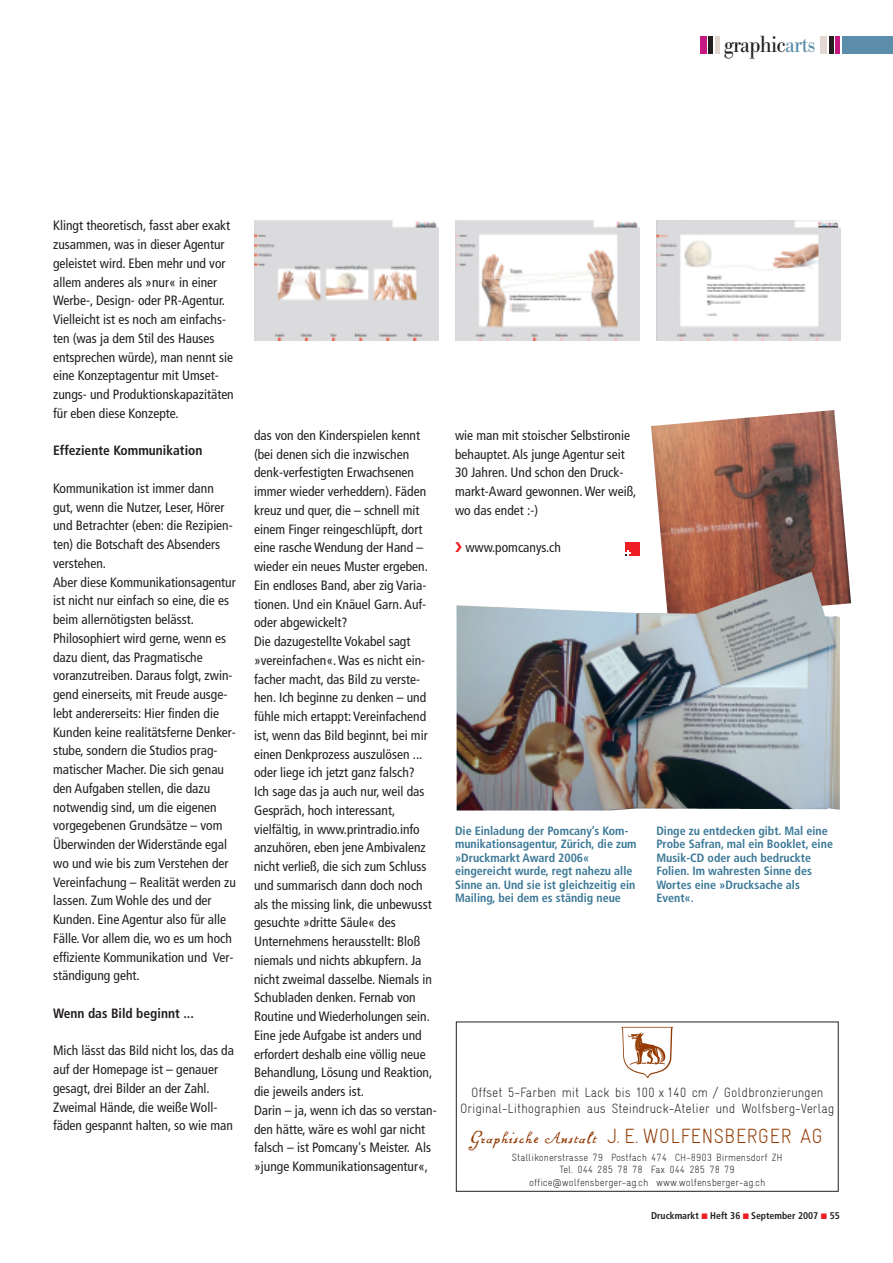
<style>
.page{position:relative;width:893px;height:1263px;background:#fff}
.page>*{position:absolute;margin:0;border:0;box-sizing:border-box;transform-origin:0 0}
.t1{font:24px "Bodoni Nr 1 SB";letter-spacing:-.04em;color:#231f20;scale:.9 1}
.t2{font:20.7px "Gravur Condensed Light+CASMZQ";letter-spacing:.01em;color:#933b03}
.t3{font:condensed 13.5px/18.8px "Frutiger";color:#231f20}
.t4{font:13.5px/15.9px "Gravur Condensed Light+CASMZQ";letter-spacing:-.005em;color:#231f20;text-align:center}
.t5{font:700 condensed 13.5px "Frutiger";color:#231f20}
.t6{font:700 condensed 12px/13.5px "Frutiger";color:#3b7897}
.t7{font:10.5px/12.8px "Gravur Condensed Light+CASMZQ";color:#231f20;text-align:center}
.t8{font:700 condensed 9.75px "Frutiger";color:#231f20}
.s1{color:#5c8daa}
.s2{font-family:"Batarde Coulee+ICNECF";font-size:16.5px}
</style>
<div class="page">
<div style="left:842px;top:36px;width:51px;height:17px;background:#5c8daa"></div>
<div style="left:700px;top:36px;width:7px;height:17px;background:#c61881"></div>
<hr style="left:709px;top:36px;width:4px;height:17px;background:#231f20">
<hr style="left:715px;top:36px;width:4px;height:17px;background:#e3d7d2">
<div style="left:821px;top:36px;width:6px;height:17px;background:#e3d7d2"></div>
<hr style="left:829px;top:36px;width:4px;height:17px;background:#231f20">
<div style="left:835px;top:36px;width:5px;height:17px;background:#c61881"></div>
<img style="left:254px;top:220px;width:184px;height:121px">
<img style="left:656px;top:220px;width:184px;height:121px">
<img style="left:455px;top:220px;width:184px;height:121px">
<svg style="left:621px;top:1027px;width:52px;height:51px"></svg>
<div style="left:456px;top:1021px;width:382px;height:171px;border:1px solid #231f20"></div>
<img style="left:651px;top:410px;width:200px;height:195px">
<img style="left:456px;top:572px;width:384px;height:238px">
<div style="left:625px;top:542px;width:14px;height:14px;background:#ee1e24"></div>
<svg style="left:625px;top:551px;width:5px;height:5px"></svg>
<h1 class="t1" style="left:724px;top:30px;width:103px">graphic<span class="s1">arts</span></h1>
<p class="t3" style="left:53px;top:217px;width:182px">Klingt theoretisch, fasst aber exakt zusammen, was in dieser Agentur geleistet wird. Eben mehr und vor allem anderes als »nur« in einer<br>Werbe-, Design- oder PR-Agentur.<br>Vielleicht ist es noch am einfachs&shy;ten (was ja dem Stil des Hauses entsprechen würde), man nennt sie eine Konzeptagentur mit Umset&shy;zungs- und Produktionskapazitäten für eben diese Konzepte.</p>
<p class="t5" style="left:53px;top:445px;width:151px">Effeziente Kommunikation</p>
<p class="t3" style="left:53px;top:480px;width:184px">Kommunikation ist immer dann gut, wenn die Nutzer, Leser, Hörer und Betrachter (eben: die Rezipien&shy;ten) die Botschaft des Absenders verstehen.<br>Aber diese Kommunikationsagentur ist nicht nur einfach so eine, die es beim allernötigsten belässt.<br>Philosophiert wird gerne, wenn es dazu dient, das Pragmatische voranzutreiben. Daraus folgt, zwin&shy;gend einerseits, mit Freude ausge&shy;lebt andererseits: Hier finden die<br>Kunden keine realitätsferne Denker&shy;stube, sondern die Studios prag&shy;matischer Macher. Die sich genau den Aufgaben stellen, die dazu notwendig sind, um die eigenen vorgegebenen Grundsätze – vom<br>Überwinden der Widerstände egal wo und wie bis zum Verstehen der<br>Vereinfachung – Realität werden zu lassen. Zum Wohle des und der<br>Kunden. Eine Agentur also für alle<br>Fälle. Vor allem die, wo es um hoch effiziente Kommunikation und Ver&shy;ständigung geht.</p>
<p class="t5" style="left:53px;top:1008px;width:142px">Wenn das Bild beginnt ...</p>
<p class="t3" style="left:53px;top:1042px;width:182px">Mich lässt das Bild nicht los, das da auf der Homepage ist – genauer gesagt, drei Bilder an der Zahl.<br>Zweimal Hände, die weiße Woll&shy;fäden gespannt halten, so wie man</p>
<p class="t3" style="left:254px;top:427px;width:184px">das von den Kinderspielen kennt (bei denen sich die inzwischen denk-verfestigten Erwachsenen immer wieder verheddern). Fäden kreuz und quer, die – schnell mit einem Finger reingeschlüpft, dort eine rasche Wendung der Hand – wieder ein neues Muster ergeben.<br>Ein endloses Band, aber zig Varia&shy;tionen. Und ein Knäuel Garn. Auf&shy;oder abgewickelt?<br>Die dazugestellte Vokabel sagt »vereinfachen«. Was es nicht ein&shy;facher macht, das Bild zu verste&shy;hen. Ich beginne zu denken – und fühle mich ertappt: Vereinfachend ist, wenn das Bild beginnt, bei mir einen Denkprozess auszulösen ... oder liege ich jetzt ganz falsch?<br>Ich sage das ja auch nur, weil das<br>Gespräch, hoch interessant, vielfältig, in www.printradio.info anzuhören, eben jene Ambivalenz nicht verließ, die sich zum Schluss und summarisch dann doch noch als the missing link, die unbewusst gesuchte »dritte Säule« des<br>Unternehmens herausstellt: Bloß niemals und nichts abkupfern. Ja nicht zweimal dasselbe. Niemals in<br>Schubladen denken. Fernab von<br>Routine und Wiederholungen sein.<br>Eine jede Aufgabe ist anders und erfordert deshalb eine völlig neue<br>Behandlung, Lösung und Reaktion, die jeweils anders ist.<br>Darin – ja, wenn ich das so verstan&shy;den hätte, wäre es wohl gar nicht falsch – ist Pomcany's Meister. Als »junge Kommunikationsagentur«,</p>
<p class="t3" style="left:455px;top:427px;width:183px">wie man mit stoischer Selbstironie behauptet. Als junge Agentur seit<br>30 Jahren. Und schon den Druck&shy;markt-Award gewonnen. Wer weiß, wo das endet :-)</p>
<p class="t3" style="left:465px;top:539px;width:97px">www.pomcanys.ch</p>
<p class="t6" style="left:455px;top:825px;width:183px">Die Einladung der Pomcany’s Kom&shy;munikationsagentur, Zürich, die zum »Druckmarkt Award 2006« eingereicht wurde, regt nahezu alle Sinne an. Und sie ist gleichzeitig ein Mailing, bei dem es ständig neue</p>
<p class="t6" style="left:656px;top:825px;width:178px">Dinge zu entdecken gibt. Mal eine<br>Probe Safran, mal ein Booklet, eine<br>Musik-CD oder auch bedruckte<br>Folien. Im wahresten Sinne des<br>Wortes eine »Drucksache als<br>Event«.</p>
<p class="t4" style="left:460px;top:1086px;width:376px">Offset 5-Farben mit Lack bis 100 x 140 cm / Goldbronzierungen<br>Original-Lithographien aus Steindruck-Atelier und Wolfsberg-Verlag</p>
<h2 class="t2" style="left:469px;top:1129px;width:355px"><span class="s2">Graphische Anstalt</span> J. E. WOLFENSBERGER AG</h2>
<p class="t7" style="left:512px;top:1152px;width:272px">Stallikonerstrasse 79 Postfach 474 CH-8903 Birmensdorf ZH<br>Tel. 044 285 78 78 Fax 044 285 78 79 office@wolfensberger-ag.ch www.wolfensberger-ag.ch</p>
<p class="t8" style="left:651px;top:1212px;width:190px">Druckmarkt Heft 36 September 2007 55</p>
</div>
